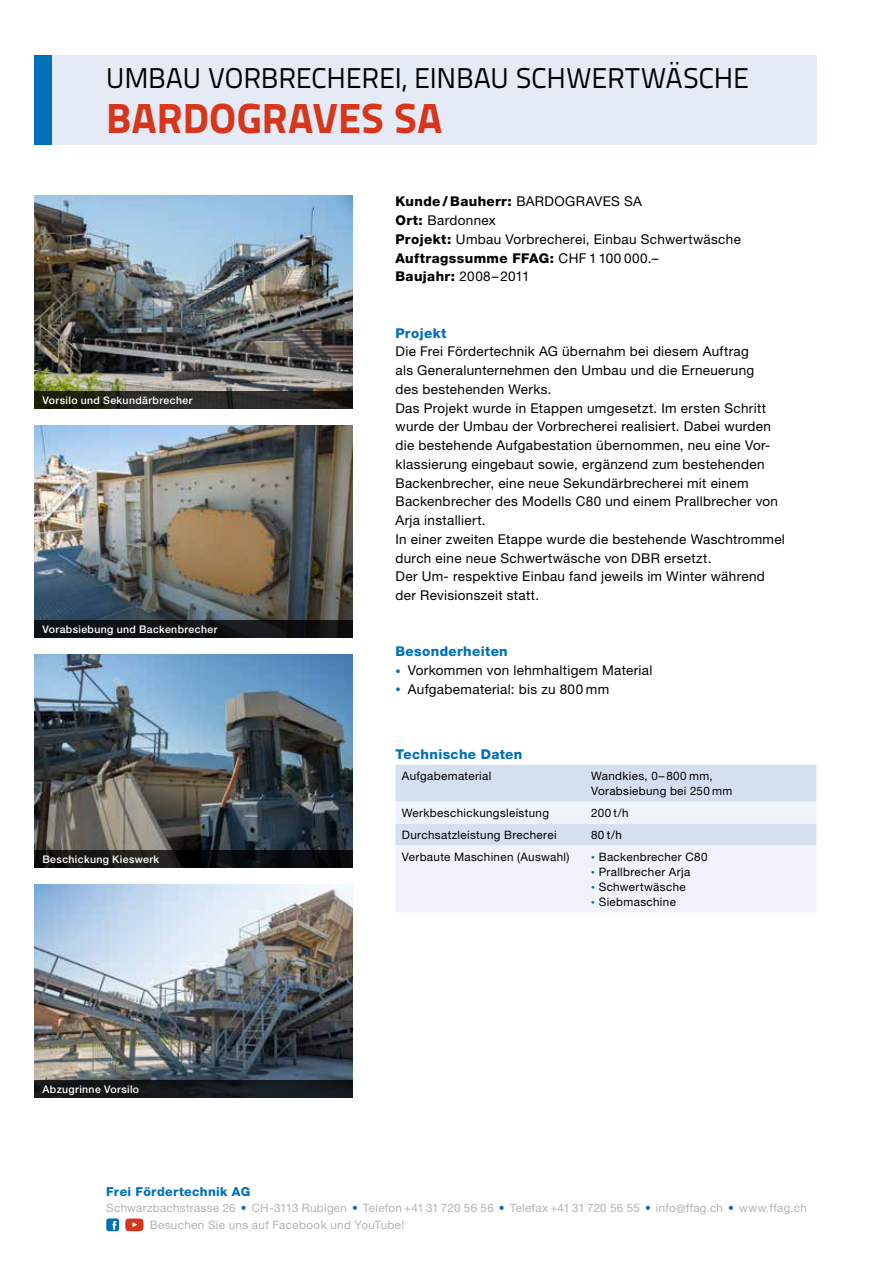
<style>
.page{position:relative;width:893px;height:1263px;background:#fff}
.page>*{position:absolute;margin:0;border:0;box-sizing:border-box;transform-origin:0 0}
.t1{font:800 42px "Titillium Text 22 L";letter-spacing:.005em;color:#d6361b}
.t2{font:28.5px "Titillium Text 22 L";letter-spacing:-.01em;color:#000}
.t3{font:13.5px/18.8px "Helvetica Neue";letter-spacing:.025em;color:#000}
.t4{font:800 13.5px "Helvetica Neue";letter-spacing:.03em;color:#0070b8}
.t5{font:800 12.3px "Helvetica Neue";letter-spacing:.03em;color:#0070b8}
.t6{font:11.7px/15px "Helvetica Neue";letter-spacing:.03em;color:#000}
.t7{font:11.7px/16.5px "Helvetica Neue";letter-spacing:.025em;color:#b1b3b4}
.t8{font:500 10.5px "Helvetica Neue";letter-spacing:.035em;color:#fff}
.s1{font-weight:800}
.s2{font-size:10.5px;color:#0070b8}
.s3{font-size:7.5px;color:#0070b8}
.s4{color:#0070b8}
</style>
<div class="page">
<div style="left:34px;top:55px;width:782px;height:90px;background:#dfe7f4"></div>
<div style="left:34px;top:55px;width:17px;height:90px;background:#0070b8"></div>
<svg style="left:106px;top:1218px;width:13px;height:13px"></svg>
<svg style="left:125px;top:1218px;width:18px;height:13px"></svg>
<img style="left:34px;top:655px;width:319px;height:195px">
<img style="left:34px;top:884px;width:319px;height:196px">
<img style="left:34px;top:425px;width:319px;height:196px">
<img style="left:34px;top:196px;width:319px;height:195px">
<div style="left:395px;top:765px;width:421px;height:37px;background:#d4e0f0"></div>
<svg style="left:395px;top:802px;width:421px;height:110px;fill:#f0f4fa"></svg>
<svg style="left:34px;top:391px;width:319px;height:17px;background:#26251f"></svg>
<div style="left:34px;top:621px;width:319px;height:17px;background:linear-gradient(to right,#0c1218,#141513)"></div>
<svg style="left:34px;top:850px;width:319px;height:17px;background:#111212"></svg>
<div style="left:34px;top:1080px;width:319px;height:17px;background:#15191c"></div>
<h2 class="t2" style="left:106px;top:57px;width:644px">UMBAU VORBRECHEREI, EINBAU SCHWERTWÄSCHE</h2>
<h1 class="t1" style="left:106px;top:86px;width:338px">BARDOGRAVES SA</h1>
<p class="t8" style="left:43px;top:394px;width:151px">Vorsilo und Sekundärbrecher</p>
<p class="t8" style="left:43px;top:623px;width:176px">Vorabsiebung und Backenbrecher</p>
<p class="t8" style="left:43px;top:853px;width:118px">Beschickung Kieswerk</p>
<p class="t8" style="left:43px;top:1082px;width:98px">Abzugrinne Vorsilo</p>
<p class="t3" style="left:395px;top:192px;width:347px"><span class="s1">Kunde / Bauherr:</span> BARDOGRAVES SA<br><span class="s1">Ort:</span> Bardonnex<br><span class="s1">Projekt:</span> Umbau Vorbrecherei, Einbau Schwertwäsche<br><span class="s1">Auftragssumme FFAG:</span> CHF 1 100 000.–<br><span class="s1">Baujahr:</span> 2008– 2011</p>
<p class="t4" style="left:395px;top:325px;width:53px">Projekt</p>
<p class="t3" style="left:395px;top:342px;width:391px">Die Frei Fördertechnik AG übernahm bei diesem Auftrag<br>als Generalunternehmen den Umbau und die Erneuerung<br>des bestehenden Werks.<br>Das Projekt wurde in Etappen umgesetzt. Im ersten Schritt wurde der Umbau der Vorbrecherei realisiert. Dabei wurden die bestehende Aufgabestation übernommen, neu eine Vor&shy;klassierung eingebaut sowie, ergänzend zum bestehenden Backenbrecher, eine neue Sekundärbrecherei mit einem Backenbrecher des Modells C80 und einem Prallbrecher von Arja installiert.<br>In einer zweiten Etappe wurde die bestehende Waschtrommel durch eine neue Schwertwäsche von DBR ersetzt.<br>Der Um- respektive Einbau fand jeweils im Winter während der Revisionszeit statt.</p>
<p class="t4" style="left:395px;top:643px;width:114px">Besonderheiten</p>
<p class="t3" style="left:395px;top:661px;width:259px"><span class="s2">•</span> Vorkommen von lehmhaltigem Material</p>
<p class="t3" style="left:395px;top:679px;width:215px"><span class="s2">•</span> Aufgabematerial: bis zu 800 mm</p>
<p class="t4" style="left:395px;top:746px;width:128px">Technische Daten</p>
<p class="t6" style="left:402px;top:768px;width:91px">Aufgabematerial</p>
<p class="t6" style="left:591px;top:768px;width:143px">Wandkies, 0– 800 mm,<br>Vorabsiebung bei 250 mm</p>
<p class="t6" style="left:402px;top:805px;width:149px">Werkbeschickungsleistung</p>
<p class="t6" style="left:591px;top:805px;width:39px">200 t/h</p>
<p class="t6" style="left:402px;top:827px;width:156px">Durchsatzleistung Brecherei</p>
<p class="t6" style="left:591px;top:827px;width:32px">80 t/h</p>
<p class="t6" style="left:402px;top:849px;width:169px">Verbaute Maschinen (Auswahl)</p>
<p class="t6" style="left:591px;top:849px;width:118px"><span class="s3">•</span> Backenbrecher C80</p>
<p class="t6" style="left:591px;top:864px;width:101px"><span class="s3">•</span> Prallbrecher Arja</p>
<p class="t6" style="left:591px;top:879px;width:96px"><span class="s3">•</span> Schwertwäsche</p>
<p class="t6" style="left:591px;top:894px;width:86px"><span class="s3">•</span> Siebmaschine</p>
<p class="t5" style="left:106px;top:1184px;width:146px">Frei Fördertechnik AG</p>
<p class="t7" style="left:150px;top:1200px;width:659px;text-indent:-43px">Schwarzbachstrasse 26 <span class="s4">•</span> CH-3113 Rubigen <span class="s4">•</span> Telefon +41 31 720 56 56 <span class="s4">•</span> Telefax +41 31 720 56 55 <span class="s4">•</span> info@ffag.ch <span class="s4">•</span> www.ffag.ch<br>Besuchen Sie uns auf Facebook und YouTube!</p>
</div>
